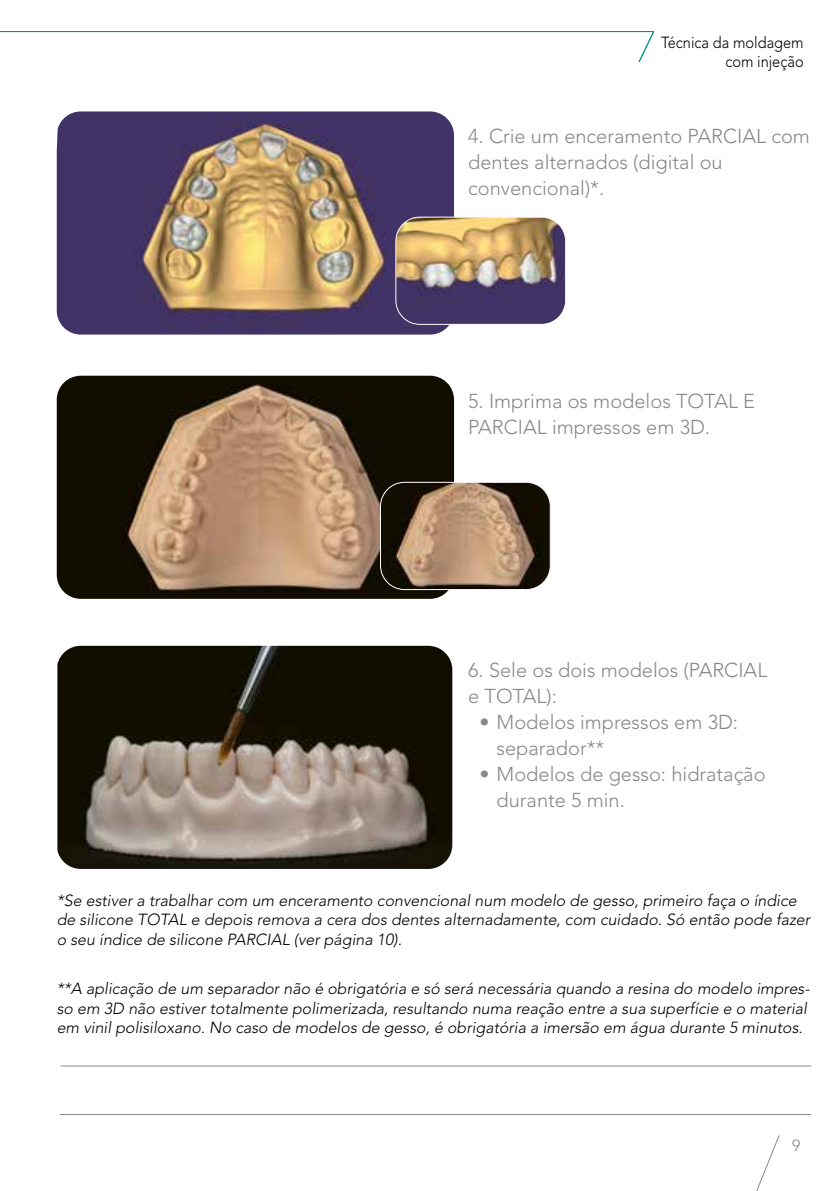
<style>
.page{position:relative;width:840px;height:1191px;background:#fff}
.page>*{position:absolute;margin:0;border:0;box-sizing:border-box;transform-origin:0 0}
.t1{font:300 20px/26px "Avenir LT Std";color:#878988}
.t2{font:italic 300 16px/19.2px "Avenir LT Std";color:#000}
.t3{font:300 16px/19.2px "Avenir LT Std";color:#000;text-align:right;scale:.91 1}
.t4{font:300 16px "Avenir LT Std";color:#878988}
</style>
<div class="page">
<svg style="left:756px;top:1135px;width:23px;height:56px"></svg>
<img style="left:57px;top:111px;width:397px;height:223px">
<img style="left:395px;top:217px;width:170px;height:107px">
<div style="left:395px;top:217px;width:170px;height:108px;border:1px solid #fff;border-radius:24px"></div>
<img style="left:57px;top:376px;width:397px;height:223px">
<img style="left:380px;top:482px;width:170px;height:107px">
<div style="left:380px;top:482px;width:170px;height:108px;border:1px solid #fff;border-radius:24px"></div>
<img style="left:57px;top:646px;width:395px;height:223px">
<hr style="left:60px;top:1065px;width:751px;height:1px;background:#878988">
<hr style="left:60px;top:1114px;width:750px;height:1px;background:#878988">
<hr style="left:0;top:31px;width:653px;height:1px;background:#009880">
<svg style="left:638px;top:31px;width:16px;height:32px"></svg>
<p class="t3" style="left:660px;top:32px;width:158px">Técnica da moldagem com injeção</p>
<p class="t1" style="left:468px;top:123px;width:343px">4. Crie um enceramento PARCIAL com dentes alternados (digital ou convencional)*.</p>
<p class="t1" style="left:468px;top:388px;width:288px">5. Imprima os modelos TOTAL E<br>PARCIAL impressos em 3D.</p>
<p class="t1" style="left:468px;top:657px;width:300px">6. Sele os dois modelos (PARCIAL e TOTAL):</p>
<p class="t1" style="left:496px;top:709px;width:243px;text-indent:-17px">• Modelos impressos em 3D: separador**</p>
<p class="t1" style="left:496px;top:761px;width:270px;text-indent:-17px">• Modelos de gesso: hidratação durante 5 min.</p>
<p class="t2" style="left:57px;top:891px;width:754px">*Se estiver a trabalhar com um enceramento convencional num modelo de gesso, primeiro faça o índice de silicone TOTAL e depois remova a cera dos dentes alternadamente, com cuidado. Só então pode fazer o seu índice de silicone PARCIAL (ver página 10).</p>
<p class="t2" style="left:57px;top:979px;width:754px">**A aplicação de um separador não é obrigatória e só será necessária quando a resina do modelo impres&shy;so em 3D não estiver totalmente polimerizada, resultando numa reação entre a sua superfície e o material em vinil polisiloxano. No caso de modelos de gesso, é obrigatória a imersão em água durante 5 minutos.</p>
<p class="t4" style="left:791px;top:1135px;width:10px">9</p>
</div>
